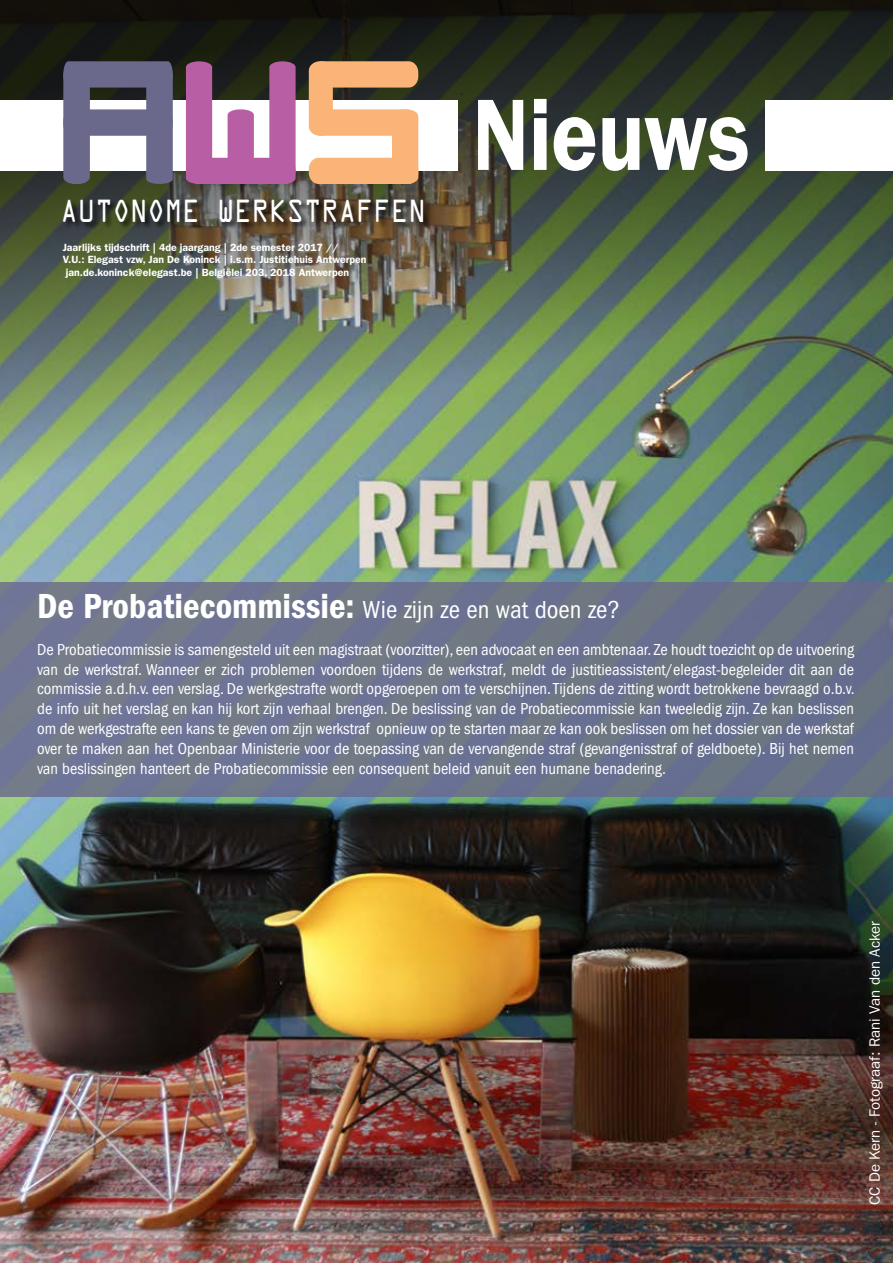
<style>
.page{position:relative;width:893px;height:1263px;background:#fff}
.page>*{position:absolute;margin:0;border:0;box-sizing:border-box;transform-origin:0 0}
.t1{font:600 102px "ITC Franklin Gothic Std";color:#fff;scale:.84 1}
.t2{font:28.8px "OCRA";color:#fff;scale:.84 1}
.t3{font:condensed 25.5px "ITC Franklin Gothic Std";color:#fff}
.t4{font:condensed 16.5px/19.8px "ITC Franklin Gothic Std";color:#fff;text-align:justify}
.t5{font:15px "ITC Franklin Gothic Std";color:#fff}
.t6{font:600 10.5px/12.6px "ITC Franklin Gothic Std";color:#fff}
.s1{font-family:"ITC Franklin Gothic Std Dm Cd";font-stretch:normal;font-size:36px}
</style>
<div class="page">
<img style="left:0;top:517px;width:893px;height:746px">
<img style="left:0;top:0;width:893px;height:517px">
<div style="left:63px;top:200px;width:369px;height:31px;background:#000;opacity:.75"></div>
<div style="left:0;top:100px;width:458px;height:70px;background:#fff"></div>
<div style="left:765px;top:100px;width:128px;height:70px;background:#fff"></div>
<svg style="left:63px;top:61px;width:110px;height:123px"></svg>
<svg style="left:309px;top:61px;width:109px;height:123px"></svg>
<div style="left:309px;top:158px;width:109px;height:26px;background:#fbb478;border-radius:11px"></div>
<svg style="left:186px;top:61px;width:110px;height:123px;background:#a76c99"></svg>
<div style="left:0;top:582px;width:893px;height:214px;background:linear-gradient(to right,#747a91,#667086)"></div>
<h2 class="t2" style="left:61px;top:199px;width:436px">AUTONOME WERKSTRAFFEN</h2>
<p class="t6" style="left:63px;top:241px;width:305px">Jaarlijks tijdschrift | 4de jaargang | 2de semester 2017 //<br>V.U.: Elegast vzw, Jan De Koninck | i.s.m. Justitiehuis Antwerpen jan.de.koninck@elegast.be | Belgiëlei 203, 2018 Antwerpen</p>
<h1 class="t1" style="left:473px;top:75px;width:332px">Nieuws</h1>
<h3 class="t3" style="left:37px;top:595px;width:584px"><span class="s1">De Probatiecommissie:</span> Wie zijn ze en wat doen ze?</h3>
<p class="t4" style="left:37px;top:639px;width:819px">De Probatiecommissie is samengesteld uit een magistraat (voorzitter), een advocaat en een ambtenaar. Ze houdt toezicht op de uitvoering van de werkstraf. Wanneer er zich problemen voordoen tijdens de werkstraf, meldt de justitieassistent/elegast-begeleider dit aan de commissie a.d.h.v. een verslag. De werkgestrafte wordt opgeroepen om te verschijnen. Tijdens de zitting wordt betrokkene bevraagd o.b.v. de info uit het verslag en kan hij kort zijn verhaal brengen. De beslissing van de Probatiecommissie kan tweeledig zijn. Ze kan beslissen om de werkgestrafte een kans te geven om zijn werkstraf opnieuw op te starten maar ze kan ook beslissen om het dossier van de werkstaf over te maken aan het Openbaar Ministerie voor de toepassing van de vervangende straf (gevangenisstraf of geldboete). Bij het nemen van beslissingen hanteert de Probatiecommissie een consequent beleid vanuit een humane benadering.</p>
<p class="t5" style="left:866px;top:1205px;width:286px;rotate:-90deg">CC De Kern - Fotograaf: Rani Van den Acker</p>
</div>
